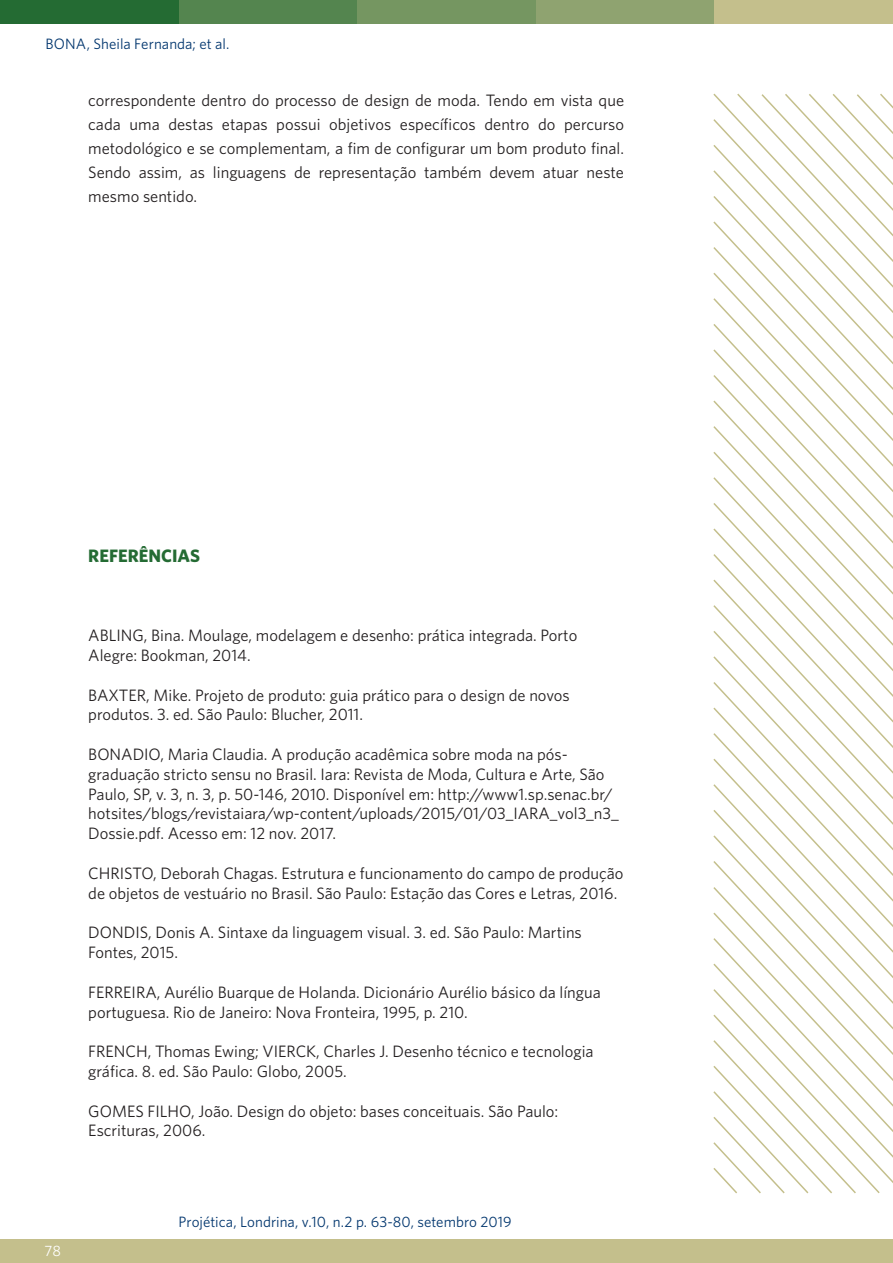
<style>
.page{position:relative;width:893px;height:1263px;background:#fff}
.page>*{position:absolute;margin:0;border:0;box-sizing:border-box;transform-origin:0 0}
.t1{font:700 18px "Whitney";color:#246b33}
.t2{font:16.5px/19.8px "Whitney";color:#231f20}
.cabecalho{font:15px "Whitney";letter-spacing:.005em;color:#02366e}
.t3{font:15px "Whitney";color:#fff}
</style>
<div class="page">
<svg style="left:713px;top:450px;width:180px;height:26px"></svg>
<svg style="left:713px;top:476px;width:180px;height:25px"></svg>
<svg style="left:713px;top:501px;width:180px;height:26px"></svg>
<svg style="left:713px;top:527px;width:180px;height:25px"></svg>
<svg style="left:713px;top:552px;width:180px;height:26px"></svg>
<svg style="left:713px;top:578px;width:180px;height:26px"></svg>
<svg style="left:713px;top:604px;width:180px;height:25px"></svg>
<svg style="left:713px;top:629px;width:180px;height:26px"></svg>
<svg style="left:713px;top:655px;width:180px;height:25px"></svg>
<svg style="left:713px;top:680px;width:180px;height:26px"></svg>
<svg style="left:713px;top:706px;width:180px;height:25px"></svg>
<svg style="left:713px;top:731px;width:180px;height:26px"></svg>
<svg style="left:713px;top:757px;width:180px;height:26px"></svg>
<svg style="left:713px;top:783px;width:180px;height:25px"></svg>
<svg style="left:713px;top:808px;width:180px;height:26px"></svg>
<svg style="left:713px;top:834px;width:180px;height:25px"></svg>
<svg style="left:713px;top:859px;width:180px;height:26px"></svg>
<svg style="left:736px;top:93px;width:157px;height:360px"></svg>
<svg style="left:713px;top:885px;width:180px;height:26px"></svg>
<svg style="left:713px;top:911px;width:180px;height:25px"></svg>
<svg style="left:713px;top:936px;width:180px;height:26px"></svg>
<svg style="left:713px;top:962px;width:180px;height:232px"></svg>
<div style="left:536px;top:0;width:178px;height:23px;background:#8fa370"></div>
<div style="left:714px;top:0;width:179px;height:23px;background:#c4bf8c"></div>
<div style="left:0;top:1239px;width:893px;height:24px;background:#c4bf8c"></div>
<div style="left:357px;top:0;width:179px;height:23px;background:#759661"></div>
<div style="left:179px;top:0;width:178px;height:23px;background:#54854f"></div>
<div style="left:0;top:0;width:179px;height:23px;background:#246b33"></div>
<p class="cabecalho" style="left:45px;top:34px;width:185px">BONA, Sheila Fernanda; et al.</p>
<p class="t2" style="left:88px;top:88px;width:537px;line-height:24px;text-align:justify">correspondente dentro do processo de design de moda. Tendo em vista que cada uma destas etapas possui objetivos específicos dentro do percurso metodológico e se complementam, a fim de configurar um bom produto final.<br>Sendo assim, as linguagens de representação também devem atuar neste mesmo sentido.</p>
<p class="t1" style="left:88px;top:544px;width:113px">REFERÊNCIAS</p>
<p class="t2" style="left:88px;top:625px;width:490px">ABLING, Bina. Moulage, modelagem e desenho: prática integrada. Porto<br>Alegre: Bookman, 2014.</p>
<p class="t2" style="left:88px;top:685px;width:483px">BAXTER, Mike. Projeto de produto: guia prático para o design de novos produtos. 3. ed. São Paulo: Blucher, 2011.</p>
<p class="t2" style="left:88px;top:744px;width:532px">BONADIO, Maria Claudia. A produção acadêmica sobre moda na pós&shy;graduação stricto sensu no Brasil. Iara: Revista de Moda, Cultura e Arte, São Paulo, SP, v. 3, n. 3, p. 50-146, 2010. Disponível em: http://www1.sp.senac.br/ hotsites/blogs/revistaiara/wp-content/uploads/2015/01/03_IARA_vol3_n3_ Dossie.pdf. Acesso em: 12 nov. 2017.</p>
<p class="t2" style="left:88px;top:863px;width:537px">CHRISTO, Deborah Chagas. Estrutura e funcionamento do campo de produção de objetos de vestuário no Brasil. São Paulo: Estação das Cores e Letras, 2016.</p>
<p class="t2" style="left:88px;top:922px;width:495px">DONDIS, Donis A. Sintaxe da linguagem visual. 3. ed. São Paulo: Martins<br>Fontes, 2015.</p>
<p class="t2" style="left:88px;top:982px;width:514px">FERREIRA, Aurélio Buarque de Holanda. Dicionário Aurélio básico da língua portuguesa. Rio de Janeiro: Nova Fronteira, 1995, p. 210.</p>
<p class="t2" style="left:88px;top:1041px;width:507px">FRENCH, Thomas Ewing; VIERCK, Charles J. Desenho técnico e tecnologia gráfica. 8. ed. São Paulo: Globo, 2005.</p>
<p class="t2" style="left:88px;top:1100px;width:471px">GOMES FILHO, João. Design do objeto: bases conceituais. São Paulo:<br>Escrituras, 2006.</p>
<p class="t3" style="left:45px;top:1241px;width:18px">78</p>
<p class="cabecalho" style="left:179px;top:1212px;width:335px">Projética, Londrina, v.10, n.2 p. 63-80, setembro 2019</p>
</div>
